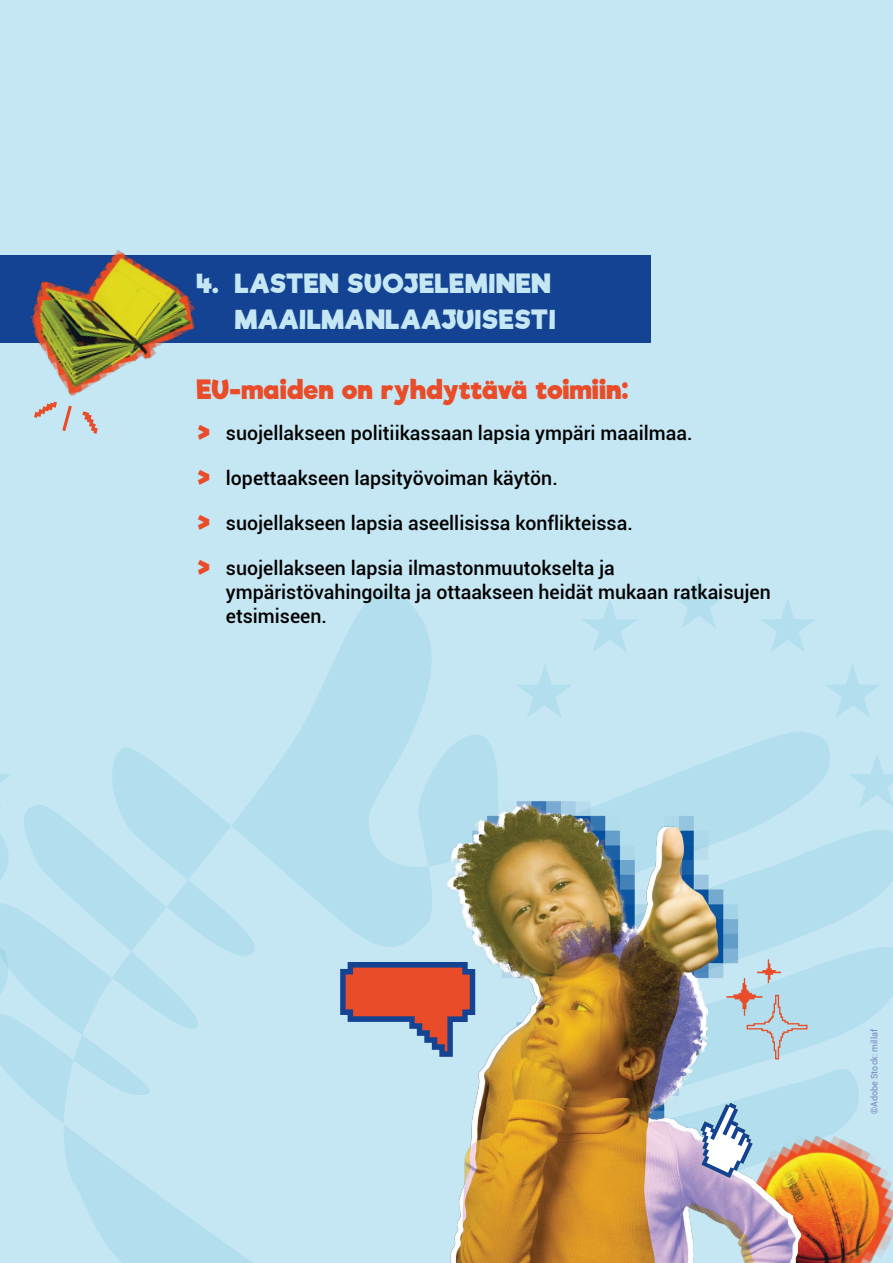
<style>
.page{position:relative;width:893px;height:1263px;background:#c5e6f3}
.page>*{position:absolute;margin:0;border:0;box-sizing:border-box;transform-origin:0 0}
.t1{font:700 25.5px/36px "Riffic";color:#c5e6f3;text-align:right}
.t2{font:700 25.5px "Riffic";letter-spacing:-.02em;color:#e94c28}
.t3{font:500 19.5px/24px "Roboto";color:#000}
.image_copyright{font:9px "Roboto";color:#7883bd}
.s1{font-family:"Riffic";font-weight:700;font-size:27px;color:#e94c28}
</style>
<div class="page">
<svg style="left:807px;top:830px;width:86px;height:272px;fill:#b2deed"></svg>
<svg style="left:564px;top:575px;width:329px;height:232px"></svg>
<div style="left:0;top:255px;width:651px;height:88px;background:#134392"></div>
<img style="left:30px;top:250px;width:166px;height:146px">
<svg style="left:82px;top:411px;width:16px;height:23px"></svg>
<svg style="left:34px;top:402px;width:38px;height:29px"></svg>
<svg style="left:0;top:589px;width:564px;height:674px"></svg>
<img style="left:807px;top:1102px;width:86px;height:161px">
<img style="left:427px;top:787px;width:380px;height:476px">
<svg style="left:726px;top:959px;width:82px;height:101px"></svg>
<svg style="left:700px;top:1103px;width:53px;height:75px;background:#abc1da"></svg>
<p class="t1" style="left:196px;top:265px;width:361px">4. LASTEN SUOJELEMINEN<br>MAAILMANLAAJUISESTI</p>
<p class="t2" style="left:196px;top:373px;width:434px">EU-maiden on ryhdyttävä toimiin:</p>
<p class="t3" style="left:196px;top:420px;width:498px"><span class="s1">&gt;</span> suojellakseen politiikassaan lapsia ympäri maailmaa.</p>
<p class="t3" style="left:196px;top:465px;width:363px"><span class="s1">&gt;</span> lopettaakseen lapsityövoiman käytön.</p>
<p class="t3" style="left:196px;top:510px;width:438px"><span class="s1">&gt;</span> suojellakseen lapsia aseellisissa konflikteissa.</p>
<p class="t3" style="left:226px;top:556px;width:546px;text-indent:-30px"><span class="s1">&gt;</span> suojellakseen lapsia ilmastonmuutokselta ja ympäristövahingoilta ja ottaakseen heidät mukaan ratkaisujen etsimiseen.</p>
<p class="image_copyright" style="left:868px;top:1114px;width:87px;rotate:-90deg">©Adobe Stock: millaf</p>
</div>
